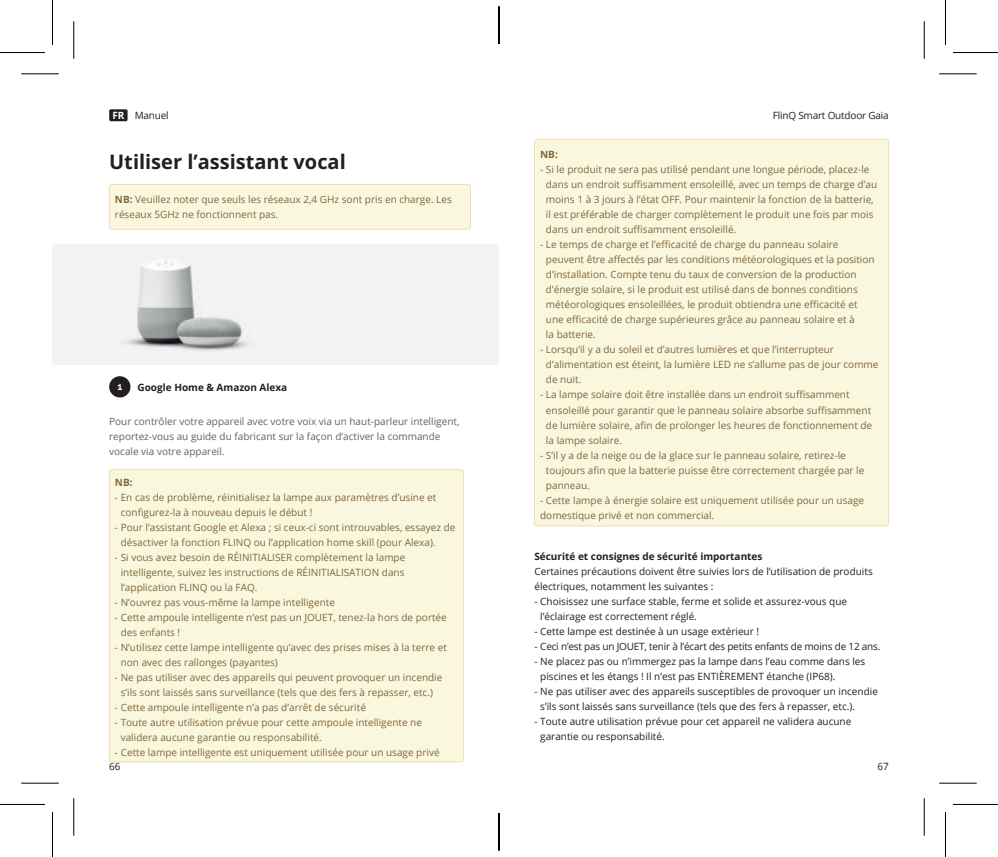
<style>
.page{position:relative;width:998px;height:857px;background:#fff}
.page>*{position:absolute;margin:0;border:0;box-sizing:border-box;transform-origin:0 0}
.t1{font:700 20px "Open Sans";color:#231f20}
.t2{font:10px/15px "Open Sans";color:#7f663c}
.t3{font:10px/15px "Open Sans";color:#231f20}
.t4{font:10px/15px "Open Sans";color:#636366}
.t5{font:10px "Open Sans";letter-spacing:-.02em;color:#231f20}
.t6{font:700 10px "Open Sans";color:#231f20}
.t7{font:700 10px "Open Sans";color:#7f663c}
.t8{font:700 10px "Raleway";color:#fff}
.s1{font-weight:700;color:#fff}
.s2{font-weight:700}
</style>
<div class="page">
<div style="left:109px;top:109px;width:19px;height:12px;background:#231f20;border-radius:2px"></div>
<div style="left:53px;top:244px;width:446px;height:120px;background:#f2f3f4"></div>
<div style="left:109px;top:184px;width:361px;height:45px;background:#f9f8df;border-radius:3px"></div>
<div style="left:109px;top:184px;width:362px;height:45px;border:1px solid #f8d9b5;border-radius:3px"></div>
<div style="left:109px;top:469px;width:354px;height:292px;background:#f9f8df;border-radius:3px"></div>
<div style="left:109px;top:469px;width:355px;height:292px;border:1px solid #f8d9b5;border-radius:3px"></div>
<div style="left:535px;top:139px;width:354px;height:386px;background:#f9f8df;border-radius:3px"></div>
<div style="left:534px;top:139px;width:355px;height:387px;border:1px solid #f8d9b5;border-radius:3px"></div>
<img style="left:124px;top:261px;width:126px;height:90px">
<div style="left:109px;top:376px;width:21px;height:21px;background:#231f20;border-radius:50%"></div>
<hr style="left:21px;top:73px;width:38px;height:1px;background:#000">
<hr style="left:939px;top:73px;width:38px;height:1px;background:#000">
<hr style="left:21px;top:782px;width:38px;height:1px;background:#000">
<hr style="left:939px;top:782px;width:38px;height:1px;background:#000">
<hr style="left:73px;top:21px;width:1px;height:38px;background:#000">
<hr style="left:73px;top:797px;width:1px;height:38px;background:#000">
<hr style="left:924px;top:21px;width:1px;height:38px;background:#000">
<hr style="left:924px;top:797px;width:1px;height:38px;background:#000">
<hr style="left:0;top:52px;width:45px;height:1px;background:#000">
<hr style="left:953px;top:52px;width:45px;height:1px;background:#000">
<hr style="left:0;top:803px;width:45px;height:1px;background:#000">
<hr style="left:953px;top:803px;width:45px;height:1px;background:#000">
<hr style="left:52px;top:0;width:1px;height:45px;background:#000">
<hr style="left:52px;top:811px;width:1px;height:45px;background:#000">
<hr style="left:945px;top:0;width:1px;height:45px;background:#000">
<hr style="left:945px;top:811px;width:1px;height:45px;background:#000">
<svg style="left:498px;top:16px;width:1px;height:28px"></svg>
<svg style="left:498px;top:813px;width:1px;height:28px"></svg>
<hr style="left:499px;top:6px;width:1px;height:38px;background:#000">
<hr style="left:499px;top:812px;width:1px;height:38px;background:#000">
<p class="t3" style="left:112px;top:109px;width:58px"><span class="s1">FR</span> Manuel</p>
<p class="t5" style="left:773px;top:111px;width:117px">FlinQ Smart Outdoor Gaia</p>
<h1 class="t1" style="left:109px;top:154px;width:238px">Utiliser l’assistant vocal</h1>
<p class="t7" style="left:540px;top:150px;width:19px">NB:</p>
<p class="t2" style="left:546px;top:162px;width:333px;text-indent:-6px">- Si le produit ne sera pas utilisé pendant une longue période, placez-le dans un endroit suffisamment ensoleillé, avec un temps de charge d’au moins 1 à 3 jours à l’état OFF. Pour maintenir la fonction de la batterie, il est préférable de charger complètement le produit une fois par mois dans un endroit suffisamment ensoleillé.</p>
<p class="t2" style="left:546px;top:237px;width:330px;text-indent:-6px">- Le temps de charge et l’efficacité de charge du panneau solaire peuvent être affectés par les conditions météorologiques et la position d’installation. Compte tenu du taux de conversion de la production d’énergie solaire, si le produit est utilisé dans de bonnes conditions météorologiques ensoleillées, le produit obtiendra une efficacité et une efficacité de charge supérieures grâce au panneau solaire et à<br>la batterie.</p>
<p class="t2" style="left:546px;top:343px;width:334px;text-indent:-6px">- Lorsqu’il y a du soleil et d’autres lumières et que l’interrupteur d’alimentation est éteint, la lumière LED ne s’allume pas de jour comme de nuit.</p>
<p class="t2" style="left:546px;top:387px;width:328px;text-indent:-6px">- La lampe solaire doit être installée dans un endroit suffisamment ensoleillé pour garantir que le panneau solaire absorbe suffisamment de lumière solaire, afin de prolonger les heures de fonctionnement de la lampe solaire.</p>
<p class="t2" style="left:546px;top:447px;width:320px;text-indent:-6px">- S’il y a de la neige ou de la glace sur le panneau solaire, retirez-le toujours afin que la batterie puisse être correctement chargée par le panneau.</p>
<p class="t2" style="left:540px;top:492px;width:325px">- Cette lampe à énergie solaire est uniquement utilisée pour un usage domestique privé et non commercial.</p>
<p class="t6" style="left:534px;top:552px;width:230px">Sécurité et consignes de sécurité importantes</p>
<p class="t3" style="left:534px;top:563px;width:340px">Certaines précautions doivent être suivies lors de l’utilisation de produits électriques, notamment les suivantes :</p>
<p class="t3" style="left:540px;top:593px;width:308px;text-indent:-6px">- Choisissez une surface stable, ferme et solide et assurez-vous que l’éclairage est correctement réglé.</p>
<p class="t3" style="left:534px;top:623px;width:226px">- Cette lampe est destinée à un usage extérieur !</p>
<p class="t5" style="left:534px;top:639px;width:347px">- Ceci n’est pas un JOUET, tenir à l’écart des petits enfants de moins de 12 ans.</p>
<p class="t3" style="left:540px;top:653px;width:327px;text-indent:-6px">- Ne placez pas ou n’immergez pas la lampe dans l’eau comme dans les piscines et les étangs ! Il n’est pas ENTIÈREMENT étanche (IP68).</p>
<p class="t3" style="left:540px;top:683px;width:339px;text-indent:-6px">- Ne pas utiliser avec des appareils susceptibles de provoquer un incendie s’ils sont laissés sans surveillance (tels que des fers à repasser, etc.).</p>
<p class="t3" style="left:540px;top:713px;width:313px;text-indent:-6px">- Toute autre utilisation prévue pour cet appareil ne validera aucune garantie ou responsabilité.</p>
<p class="t2" style="left:115px;top:192px;width:338px"><span class="s2">NB:</span> Veuillez noter que seuls les réseaux 2,4 GHz sont pris en charge. Les réseaux 5GHz ne fonctionnent pas.</p>
<p class="t6" style="left:138px;top:383px;width:151px">Google Home &amp; Amazon Alexa</p>
<p class="t8" style="left:117px;top:382px;width:6px">1</p>
<p class="t4" style="left:109px;top:414px;width:352px">Pour contrôler votre appareil avec votre voix via un haut-parleur intelligent, reportez-vous au guide du fabricant sur la façon d’activer la commande vocale via votre appareil.</p>
<p class="t7" style="left:115px;top:478px;width:19px">NB:</p>
<p class="t2" style="left:121px;top:489px;width:317px;text-indent:-6px">- En cas de problème, réinitialisez la lampe aux paramètres d’usine et configurez-la à nouveau depuis le début !</p>
<p class="t2" style="left:121px;top:519px;width:336px;text-indent:-6px">- Pour l’assistant Google et Alexa ; si ceux-ci sont introuvables, essayez de désactiver la fonction FLINQ ou l’application home skill (pour Alexa).</p>
<p class="t2" style="left:121px;top:549px;width:286px;text-align:justify;text-indent:-6px">- Si vous avez besoin de RÉINITIALISER complètement la lampe intelligente, suivez les instructions de RÉINITIALISATION dans l’application FLINQ ou la FAQ.</p>
<p class="t2" style="left:115px;top:594px;width:222px">- N’ouvrez pas vous-même la lampe intelligente</p>
<p class="t2" style="left:121px;top:609px;width:328px;text-indent:-6px">- Cette ampoule intelligente n’est pas un JOUET, tenez-la hors de portée des enfants !</p>
<p class="t2" style="left:121px;top:639px;width:328px;text-indent:-6px">- N’utilisez cette lampe intelligente qu’avec des prises mises à la terre et non avec des rallonges (payantes)</p>
<p class="t2" style="left:115px;top:669px;width:329px;text-align:center">- Ne pas utiliser avec des appareils qui peuvent provoquer un incendie s’ils sont laissés sans surveillance (tels que des fers à repasser, etc.)</p>
<p class="t2" style="left:115px;top:699px;width:253px">- Cette ampoule intelligente n’a pas d’arrêt de sécurité</p>
<p class="t2" style="left:121px;top:714px;width:303px;text-indent:-6px">- Toute autre utilisation prévue pour cette ampoule intelligente ne validera aucune garantie ou responsabilité.</p>
<p class="t2" style="left:115px;top:744px;width:326px">- Cette lampe intelligente est uniquement utilisée pour un usage privé</p>
<p class="t3" style="left:109px;top:759px;width:13px">66</p>
<p class="t3" style="left:877px;top:759px;width:13px">67</p>
</div>
